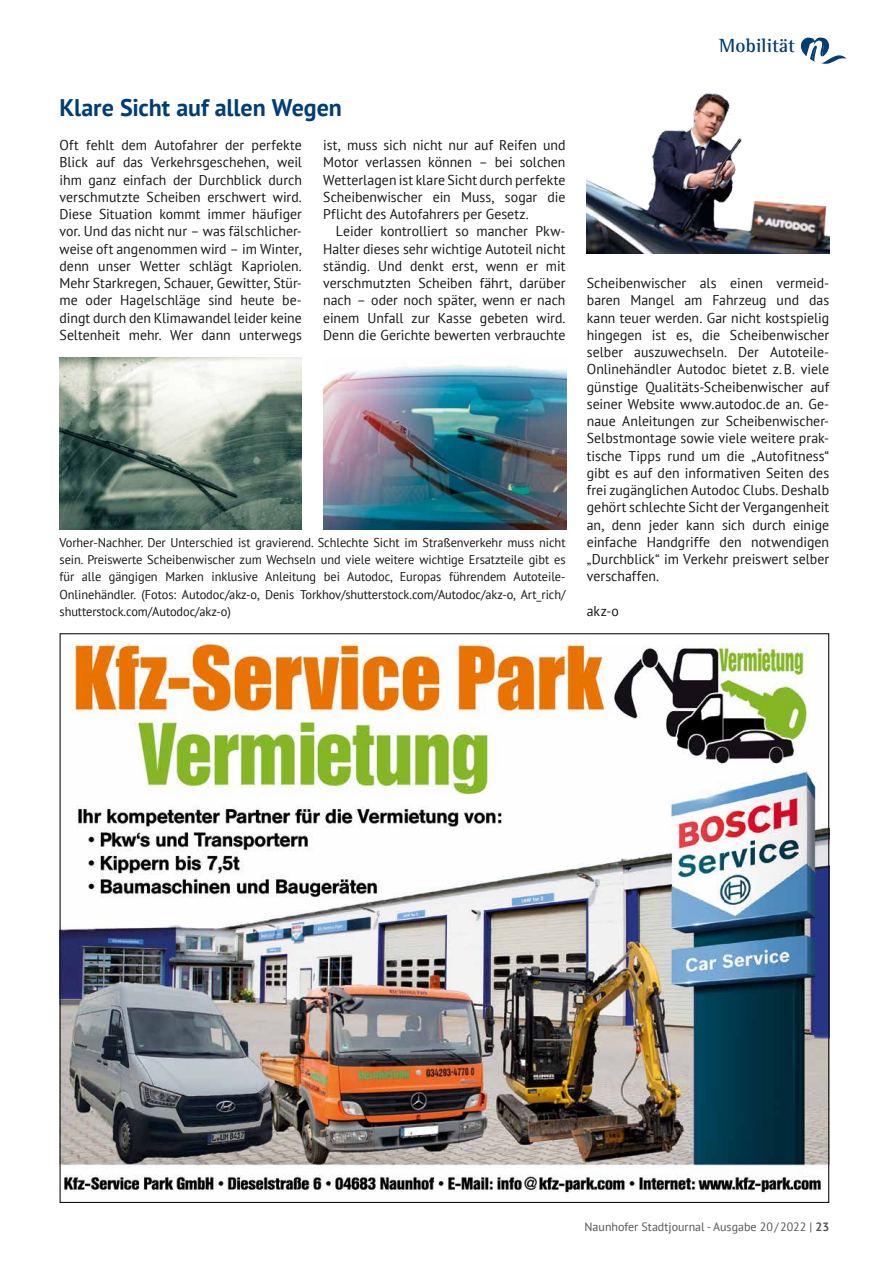
<style>
.page{position:relative;width:893px;height:1263px;background:#fff}
.page>*{position:absolute;margin:0;border:0;box-sizing:border-box;transform-origin:0 0}
.t1{font:700 24px "PT Sans";letter-spacing:-.005em;color:#003d76}
.t2{font:700 19.5px "Rotis Semi Serif Std";letter-spacing:.005em;color:#003d76}
.t3{font:14.25px/17.2px "PT Sans";color:#181716;text-align:justify}
.t4{font:12.75px/17.2px "PT Sans";letter-spacing:-.005em;color:#181716;text-align:justify}
.t5{font:12px "PT Sans";color:#565655}
.s1{font-weight:700}
</style>
<div class="page">
<svg style="left:801px;top:37px;width:46px;height:27px"></svg>
<img style="left:60px;top:357px;width:242px;height:172px">
<img style="left:587px;top:93px;width:242px;height:160px">
<img style="left:323px;top:364px;width:243px;height:166px">
<img style="left:62px;top:645px;width:765px;height:548px">
<h1 class="t1" style="left:60px;top:91px;width:284px">Klare Sicht auf allen Wegen</h1>
<p class="t3" style="left:60px;top:136px;width:244px">Oft fehlt dem Autofahrer der perfekte Blick auf das Verkehrsgeschehen, weil ihm ganz einfach der Durchblick durch verschmutzte Scheiben erschwert wird.<br>Diese Situation kommt immer häufiger vor. Und das nicht nur – was fälschlicher&shy;weise oft angenommen wird – im Winter, denn unser Wetter schlägt Kapriolen.<br>Mehr Starkregen, Schauer, Gewitter, Stür&shy;me oder Hagelschläge sind heute be&shy;dingt durch den Klimawandel leider keine Seltenheit mehr. Wer dann unterwegs</p>
<p class="t3" style="left:323px;top:136px;width:244px">ist, muss sich nicht nur auf Reifen und Motor verlassen können – bei solchen Wetterlagen ist klare Sicht durch perfekte Scheibenwischer ein Muss, sogar die Pflicht des Autofahrers per Gesetz.</p>
<p class="t3" style="left:323px;top:222px;width:244px;text-indent:13px">Leider kontrolliert so mancher Pkw-Halter dieses sehr wichtige Autoteil nicht ständig. Und denkt erst, wenn er mit verschmutzten Scheiben fährt, darüber nach – oder noch später, wenn er nach einem Unfall zur Kasse gebeten wird.<br>Denn die Gerichte bewerten verbrauchte</p>
<p class="t4" style="left:60px;top:533px;width:508px">Vorher-Nachher. Der Unterschied ist gravierend. Schlechte Sicht im Straßenverkehr muss nicht sein. Preiswerte Scheibenwischer zum Wechseln und viele weitere wichtige Ersatzteile gibt es für alle gängigen Marken inklusive Anleitung bei Autodoc, Europas führendem Autoteile-Onlinehändler. (Fotos: Autodoc/akz-o, Denis Torkhov/shutterstock.com/Autodoc/akz-o, Art_rich/ shutterstock.com/Autodoc/akz-o)</p>
<h2 class="t2" style="left:719px;top:34px;width:77px">Mobilität</h2>
<p class="t3" style="left:587px;top:274px;width:244px">Scheibenwischer als einen vermeid&shy;baren Mangel am Fahrzeug und das kann teuer werden. Gar nicht kostspielig hingegen ist es, die Scheibenwischer selber auszuwechseln. Der Autoteile-Onlinehändler Autodoc bietet z.B. viele günstige Qualitäts-Scheibenwischer auf seiner Website www.autodoc.de an. Ge&shy;naue Anleitungen zur Scheibenwischer-Selbstmontage sowie viele weitere prak&shy;tische Tipps rund um die „Autofitness“ gibt es auf den informativen Seiten des frei zugänglichen Autodoc Clubs. Deshalb gehört schlechte Sicht der Vergangenheit an, denn jeder kann sich durch einige einfache Handgriffe den notwendigen „Durchblick“ im Verkehr preiswert selber verschaffen.</p>
<p class="t3" style="left:587px;top:602px;width:34px">akz-o</p>
<p class="t5" style="left:585px;top:1219px;width:246px">Naunhofer Stadtjournal - Ausgabe 20/2022 | <span class="s1">23</span></p>
</div>
